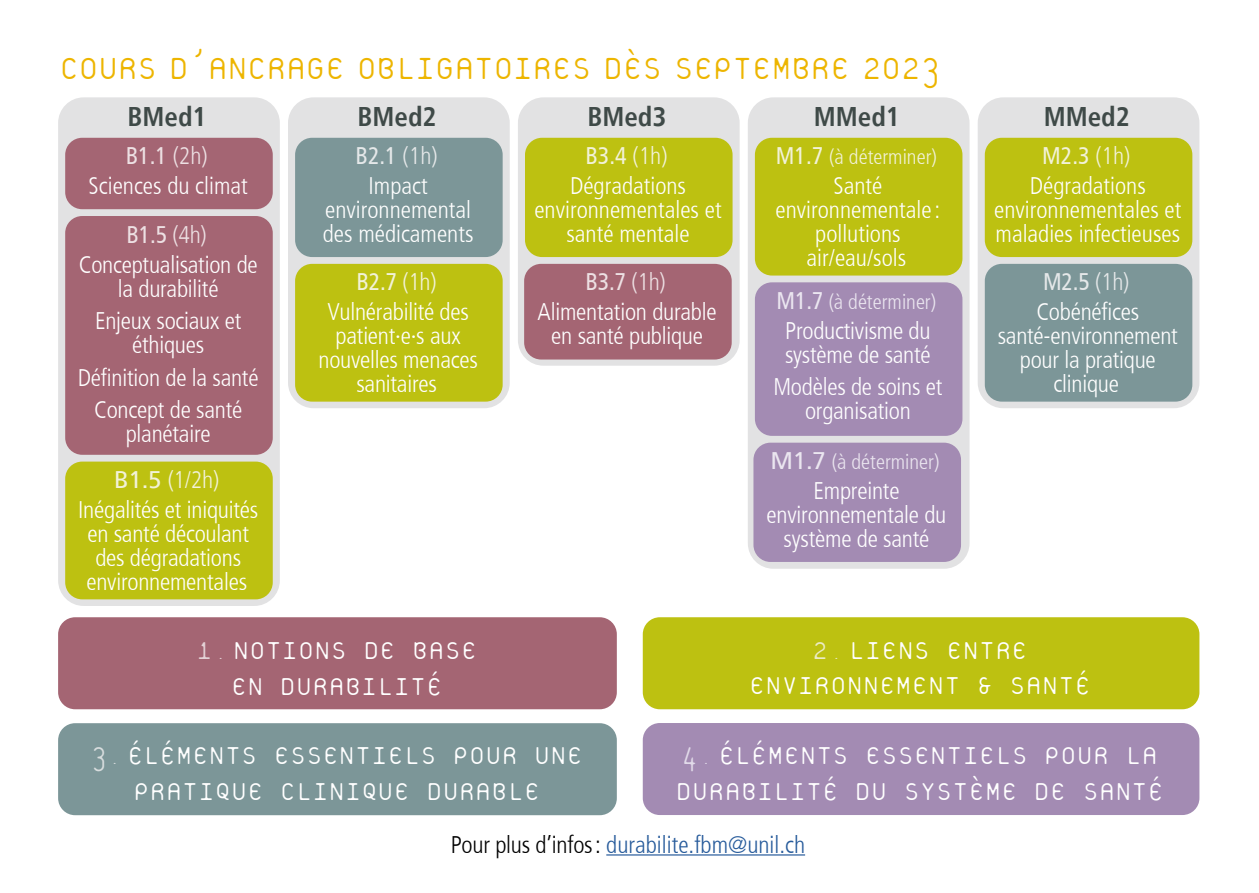
<style>
.page{position:relative;width:1259px;height:893px;background:#fff}
.page>*{position:absolute;margin:0;border:0;box-sizing:border-box;transform-origin:0 0}
.t1{font:100 45px "Platelet";letter-spacing:-.03em;color:#edb500}
.t2{font:100 36px/36px "Platelet";letter-spacing:-.01em;color:#fff;text-align:center}
.t3{font:700 condensed 27px "Frutiger LT Std";color:#3f4a48}
.t4{font:300 condensed 24px/24px "Frutiger LT Std";letter-spacing:-.01em;color:#fff;text-align:center}
.t5{font:300 condensed 24px "Frutiger LT Std";color:#275b9b}
.t6{font:300 condensed 21px "Frutiger LT Std";color:#ebe6f0}
.t7{font:300 condensed 21px "Frutiger LT Std";color:#f2f2d8}
.s1{font-weight:400;color:#ede0e3}
.s2{color:#ede0e3}
.s3{font-weight:400;font-size:24px}
.s4{font-weight:400;color:#e5e8e9}
.s5{color:#e5e8e9}
.s6{font-weight:400;color:#f2f2d8}
.s7{color:#f2f2d8}
.s8{font-weight:400;font-stretch:normal;color:#f2f2d8}
.s9{color:#e3d1d5}
.s10{color:#d8ddde}
.s11{font-weight:400;font-stretch:normal;font-size:24px}
.s12{color:#ebebc4}
.s13{color:#e1dae9}
.s14{color:#000}
</style>
<div class="page">
<div style="left:58px;top:97px;width:222px;height:509px;background:#e2e2e3;border-radius:26px"></div>
<div style="left:288px;top:97px;width:222px;height:311px;background:#e2e2e3;border-radius:26px"></div>
<div style="left:518px;top:97px;width:221px;height:269px;background:#e2e2e3;border-radius:26px"></div>
<div style="left:748px;top:97px;width:221px;height:472px;background:#e2e2e3;border-radius:26px"></div>
<div style="left:977px;top:97px;width:222px;height:311px;background:#e2e2e3;border-radius:26px"></div>
<div style="left:65px;top:138px;width:208px;height:71px;background:#a46573;border-radius:17px"></div>
<div style="left:755px;top:138px;width:207px;height:138px;background:#bdc111;border-radius:17px"></div>
<div style="left:65px;top:216px;width:208px;height:239px;background:#a46573;border-radius:17px"></div>
<div style="left:755px;top:282px;width:207px;height:154px;background:#a38bb3;border-radius:17px"></div>
<div style="left:65px;top:462px;width:208px;height:137px;background:#bdc111;border-radius:17px"></div>
<div style="left:753px;top:443px;width:208px;height:119px;background:#a38bb3;border-radius:17px"></div>
<div style="left:295px;top:138px;width:207px;height:119px;background:#7c9698;border-radius:17px"></div>
<div style="left:984px;top:138px;width:208px;height:119px;background:#bdc111;border-radius:17px"></div>
<div style="left:525px;top:138px;width:207px;height:119px;background:#bdc111;border-radius:17px"></div>
<div style="left:295px;top:264px;width:207px;height:138px;background:#bdc111;border-radius:17px"></div>
<div style="left:984px;top:264px;width:208px;height:138px;background:#7c9698;border-radius:17px"></div>
<div style="left:524px;top:264px;width:207px;height:96px;background:#a46573;border-radius:17px"></div>
<hr style="left:606px;top:854px;width:199px;height:1px;background:#275b9b">
<div style="left:58px;top:617px;width:559px;height:92px;background:#a46573;border-radius:17px"></div>
<div style="left:58px;top:723px;width:559px;height:92px;background:#7c9698;border-radius:17px"></div>
<div style="left:643px;top:617px;width:556px;height:92px;background:#bdc111;border-radius:17px"></div>
<div style="left:643px;top:723px;width:556px;height:92px;background:#a38bb3;border-radius:17px"></div>
<h1 class="t1" style="left:59px;top:45px;width:883px">COURS D’ANCRAGE OBLIGATOIRES DÈS SEPTEMBRE 2023</h1>
<p class="t3" style="left:128px;top:101px;width:81px">BMed1</p>
<p class="t3" style="left:357px;top:101px;width:81px">BMed2</p>
<p class="t3" style="left:587px;top:101px;width:81px">BMed3</p>
<p class="t3" style="left:814px;top:101px;width:88px">MMed1</p>
<p class="t3" style="left:1043px;top:101px;width:88px">MMed2</p>
<p class="t4" style="left:89px;top:141px;width:161px;line-height:30px"><span class="s1">B1.1</span> <span class="s2">(2h)<br></span>Sciences du climat</p>
<p class="t7" style="left:776px;top:145px;width:162px"><span class="s3">M1.7</span> (à déterminer)</p>
<p class="t4" style="left:355px;top:141px;width:84px;line-height:30px"><span class="s4">B2.1</span> <span class="s5">(1h)<br></span>Impact</p>
<p class="t4" style="left:323px;top:198px;width:152px;text-align:left">environnemental des médicaments</p>
<p class="t4" style="left:570px;top:141px;width:118px;line-height:30px"><span class="s6">B3.4</span> <span class="s7">(1h)<br></span>Dégradations</p>
<p class="t4" style="left:534px;top:198px;width:189px">environnementales et santé mentale</p>
<p class="t4" style="left:1029px;top:141px;width:118px;line-height:30px"><span class="s6">M2.3</span> <span class="s7">(1h)<br></span>Dégradations</p>
<p class="t4" style="left:994px;top:198px;width:189px;text-align:left">environnementales et maladies infectieuses</p>
<p class="t4" style="left:775px;top:174px;width:166px">Santé environnementale : pollutions air/eau/sols</p>
<p class="t4" style="left:79px;top:220px;width:181px;line-height:30px"><span class="s1">B1.5</span> <span class="s2">(4h)<br></span>Conceptualisation de</p>
<p class="t4" style="left:95px;top:272px;width:148px;line-height:32.4px">la durabilité<br>Enjeux sociaux et</p>
<p class="t4" style="left:78px;top:329px;width:182px;line-height:32.4px">éthiques<br>Définition de la santé<br>Concept de santé</p>
<p class="t4" style="left:126px;top:422px;width:86px">planétaire</p>
<p class="t4" style="left:537px;top:267px;width:181px;line-height:30px"><span class="s1">B3.7</span> <span class="s2">(1h)<br></span>Alimentation durable</p>
<p class="t4" style="left:551px;top:324px;width:153px">en santé publique</p>
<p class="t4" style="left:327px;top:267px;width:143px;line-height:30px"><span class="s6">B2.7</span> <span class="s7">(1h)<br></span>Vulnérabilité des</p>
<p class="t4" style="left:318px;top:324px;width:161px">patient·e·s aux nouvelles menaces sanitaires</p>
<p class="t4" style="left:1036px;top:267px;width:104px;line-height:30px;text-align:left"><span class="s4">M2.5</span> <span class="s5">(1h)<br></span>Cobénéfices</p>
<p class="t4" style="left:997px;top:324px;width:182px">santé-environnement pour la pratique clinique</p>
<p class="t6" style="left:776px;top:290px;width:161px"><span class="s3">M1.7</span> (à déterminer)</p>
<p class="t4" style="left:785px;top:319px;width:147px;text-align:left">Productivisme du système de santé</p>
<p class="t4" style="left:773px;top:375px;width:171px">Modèles de soins et organisation</p>
<p class="t4" style="left:78px;top:465px;width:182px;line-height:30px"><span class="s8">B1.5</span> <span class="s7">(1/2h)<br></span>Inégalités et iniquités</p>
<p class="t4" style="left:86px;top:522px;width:164px">en santé découlant des dégradations environnementales</p>
<h2 class="t2" style="left:196px;top:631px;width:283px"><span class="s9">1.</span>NOTIONS DE BASE<br>EN DURABILITÉ</h2>
<h2 class="t2" style="left:90px;top:737px;width:494px"><span class="s10">3.</span>ÉLÉMENTS ESSENTIELS POUR UNE<br>PRATIQUE CLINIQUE DURABLE</h2>
<p class="t6" style="left:770px;top:450px;width:171px"><span class="s11">M1.7</span> (à déterminer)</p>
<p class="t4" style="left:766px;top:479px;width:181px">Empreinte environnementale du système de santé</p>
<h2 class="t2" style="left:749px;top:631px;width:344px"><span class="s12">2.</span>LIENS ENTRE<br>ENVIRONNEMENT &amp; SANTÉ</h2>
<h2 class="t2" style="left:675px;top:737px;width:490px;text-align:left"><span class="s13">4.</span>ÉLÉMENTS ESSENTIELS POUR LA<br>DURABILITÉ DU SYSTÈME DE SANTÉ</h2>
<p class="t5" style="left:451px;top:831px;width:356px"><span class="s14">Pour plus d’infos:</span> durabilite.fbm@unil.ch</p>
</div>
